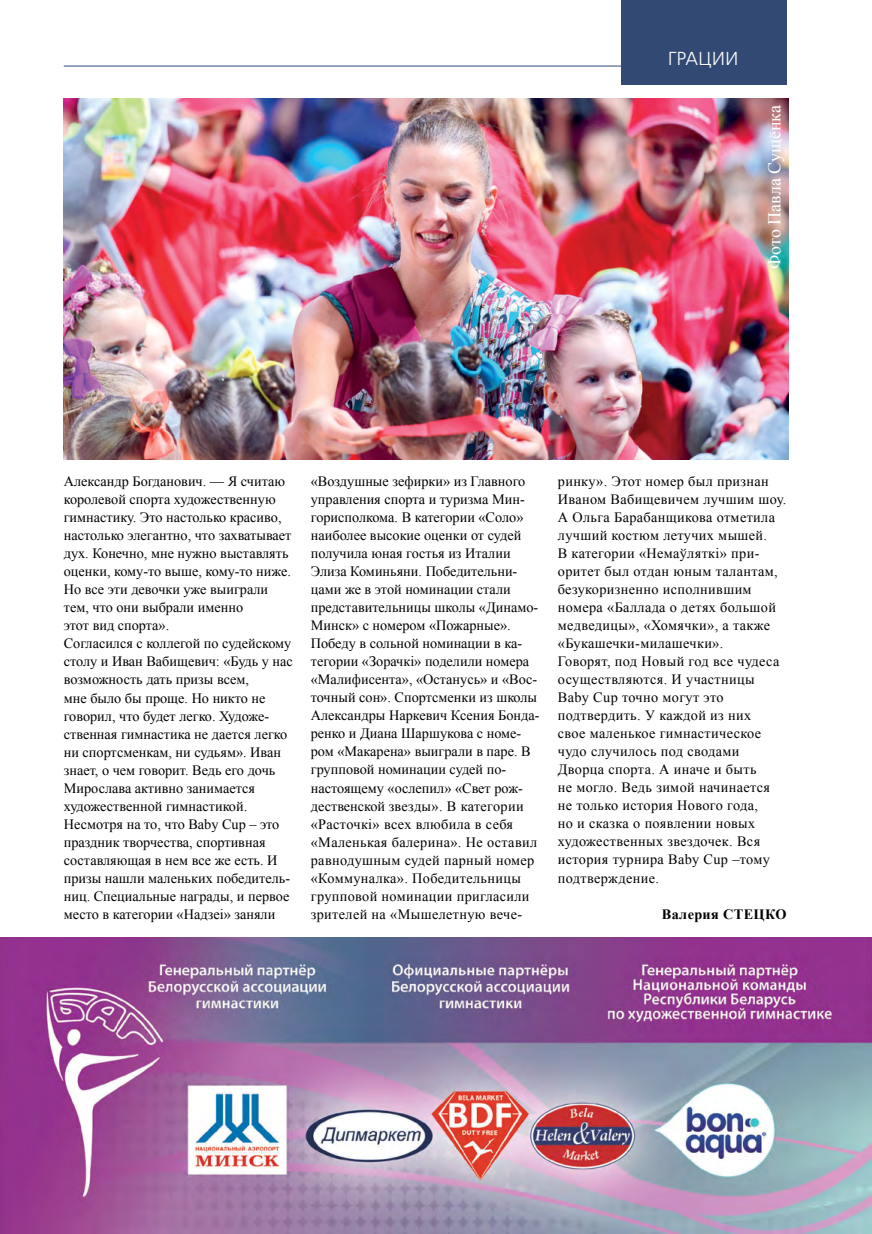
<style>
.page{position:relative;width:872px;height:1234px;background:#fff}
.page>*{position:absolute;margin:0;border:0;box-sizing:border-box;transform-origin:0 0}
.t1{font:18.75px "Free Set C";color:#fff}
.t2{font:18px "Times New Roman";color:#fff}
.t3{font:14.25px/18px "Times New Roman";color:#000}
.t4{font:14.25px/18px "Times New Roman";letter-spacing:.025em;color:#000}
.t5{font:700 14.25px "Times New Roman";letter-spacing:.025em;color:#000}
</style>
<div class="page">
<hr style="left:64px;top:66px;width:722px;height:1px;background:#304774">
<img style="left:64px;top:99px;width:724px;height:360px">
<div style="left:621px;top:0;width:165px;height:84px;background:#314973"></div>
<img style="left:0;top:937px;width:872px;height:296px">
<h1 class="t1" style="left:668px;top:47px;width:72px">ГРАЦИИ</h1>
<p class="t2" style="left:762px;top:269px;width:165px;rotate:-90deg">Фото Павла Сущёнка</p>
<p class="t3" style="left:64px;top:472px;width:230px">Александр Богданович. — Я считаю королевой спорта художественную гимнастику. Это настолько красиво, настолько элегантно, что захватывает дух. Конечно, мне нужно выставлять оценки, кому-то выше, кому-то ниже.<br>Но все эти девочки уже выиграли тем, что они выбрали именно<br>этот вид спорта».<br>Согласился с коллегой по судейскому столу и Иван Вабищевич: «Будь у нас возможность дать призы всем,<br>мне было бы проще. Но никто не говорил, что будет легко. Художе&shy;ственная гимнастика не дается легко ни спортсменкам, ни судьям». Иван знает, о чем говорит. Ведь его дочь<br>Мирослава активно занимается художественной гимнастикой.<br>Несмотря на то, что Baby Cup – это праздник творчества, спортивная составляющая в нем все же есть. И призы нашли маленьких победитель&shy;ниц. Специальные награды, и первое место в категории «Надзеі» заняли</p>
<p class="t3" style="left:311px;top:472px;width:230px">«Воздушные зефирки» из Главного управления спорта и туризма Мин&shy;горисполкома. В категории «Соло» наиболее высокие оценки от судей получила юная гостья из Италии<br>Элиза Коминьяни. Победительни&shy;цами же в этой номинации стали представительницы школы «Динамо-<br>Минск» с номером «Пожарные».<br>Победу в сольной номинации в ка&shy;тегории «Зорачкі» поделили номера «Малифисента», «Останусь» и «Вос&shy;точный сон». Спортсменки из школы<br>Александры Наркевич Ксения Бонда&shy;ренко и Диана Шаршукова с номе&shy;ром «Макарена» выиграли в паре. В групповой номинации судей по&shy;настоящему «ослепил» «Свет рож&shy;дественской звезды». В категории «Расточкі» всех влюбила в себя «Маленькая балерина». Не оставил равнодушным судей парный номер «Коммуналка». Победительницы групповой номинации пригласили зрителей на «Мышелетную вече-</p>
<p class="t4" style="left:558px;top:472px;width:230px">ринку». Этот номер был признан<br>Иваном Вабищевичем лучшим шоу.<br>А Ольга Барабанщикова отметила лучший костюм летучих мышей.<br>В категории «Немаўляткі» при&shy;оритет был отдан юным талантам, безукоризненно исполнившим номера «Баллада о детях большой медведицы», «Хомячки», а также «Букашечки-милашечки».<br>Говорят, под Новый год все чудеса осуществляются. И участницы<br>Baby Cup точно могут это подтвердить. У каждой из них<br>свое маленькое гимнастическое чудо случилось под сводами<br>Дворца спорта. А иначе и быть<br>не могло. Ведь зимой начинается не только история Нового года,<br>но и сказка о появлении новых художественных звездочек. Вся история турнира Baby Cup –тому подтверждение.</p>
<p class="t5" style="left:662px;top:903px;width:126px">Валерия СТЕЦКО</p>
</div>
